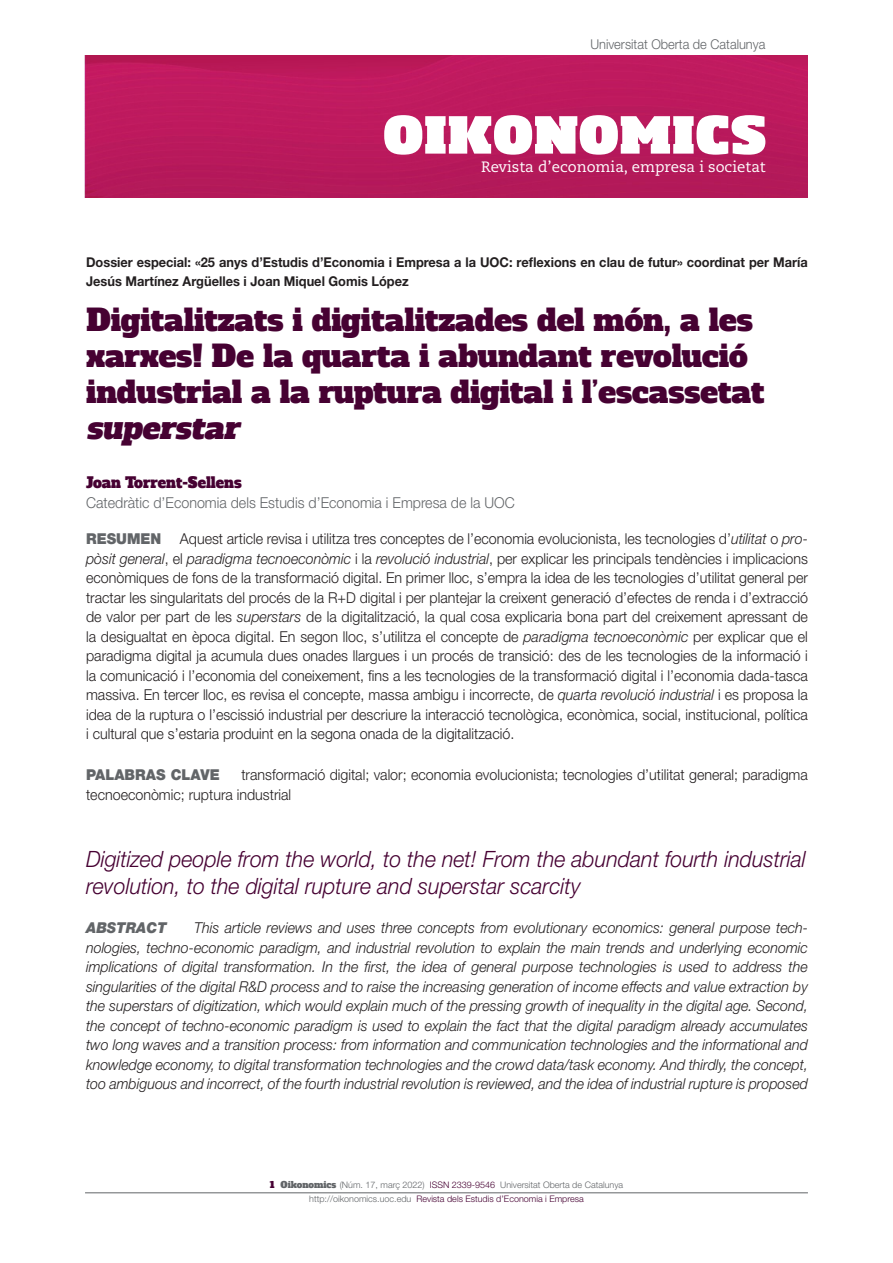
<style>
.page{position:relative;width:893px;height:1263px;background:#fff}
.page>*{position:absolute;margin:0;border:0;box-sizing:border-box;transform-origin:0 0}
._01_titulo{font:30px/36px "Alfa Slab One";color:#460132}
._02_titulo_segundo_i{font:italic 300 22.5px/27px "Helvetica Neue LT Std";color:#460132;scale:.95 1}
._02_resumen{font:300 15px/19.5px "Helvetica Neue LT Std";color:#231f20;text-align:justify;scale:.95 1}
._02_abstract_text{font:italic 300 15px/19.5px "Helvetica Neue LT Std";color:#231f20;text-align:justify;scale:.95 1}
._01_universidad{font:300 15px "Helvetica Neue LT Std";color:#626568;scale:.95 1}
.t1{font:15px "Caecilia LT Std";color:#fff}
._01_autor_1{font:15px "Alfa Slab One";color:#460132;scale:.95 1}
._02_resumen-2{font:900 15px "Helvetica Neue LT Std";color:#626568;scale:.95 1}
._02_abstract_text-2{font:italic 900 15px "Helvetica Neue LT Std";color:#626568;scale:.95 1}
._01_dossier{font:700 13.5px/19.5px "Helvetica Neue LT Std";color:#231f20;scale:.95 1}
.t2{font:300 13.5px "Helvetica Neue LT Std";color:#626568;scale:.95 1}
.t3{font:300 9px/13.6px "Helvetica Neue LT Std";color:#626568;text-align:center}
.s1{font-style:italic}
.s2{font-weight:900;color:#626568}
.s3{font-family:"Alfa Slab One";font-weight:400;color:#460132}
.s4{font-family:"Alfa Slab One";font-weight:400}
.s5{color:#460132}
</style>
<div class="page">
<img style="left:85px;top:56px;width:723px;height:142px">
<svg style="left:384px;top:115px;width:381px;height:40px"></svg>
<hr style="left:85px;top:1192px;width:723px;height:1px;background:#626568">
<p class="t2" style="left:590px;top:36px;width:186px">Universitat Oberta de Catalunya</p>
<p class="t1" style="left:481px;top:158px;width:286px">Revista d’economia, empresa i societat</p>
<p class="_01_dossier" style="left:86px;top:252px;width:761px">Dossier especial: «25 anys d’Estudis d’Economia i Empresa a la UOC: reflexions en clau de futur» coordinat per María<br>Jesús Martínez Argüelles i Joan Miquel Gomis López</p>
<p class="_01_titulo" style="left:86px;top:302px;width:680px">Digitalitzats i digitalitzades del món, a les xarxes! De la quarta i abundant revolució industrial a la ruptura digital i l’escassetat <span class="s1">superstar</span></p>
<p class="_01_autor_1" style="left:86px;top:473px;width:165px">Joan Torrent-Sellens</p>
<p class="_01_universidad" style="left:86px;top:493px;width:453px">Catedràtic d’Economia dels Estudis d’Economia i Empresa de la UOC</p>
<p class="_02_resumen" style="left:86px;top:529px;width:761px"><span class="s2">RESUMEN</span> Aquest article revisa i utilitza tres conceptes de l’economia evolucionista, les tecnologies d’<span class="s1">utilitat</span> o <span class="s1">pro&shy;pòsit general</span>, el <span class="s1">paradigma tecnoeconòmic</span> i la <span class="s1">revolució industrial</span>, per explicar les principals tendències i implicacions econòmiques de fons de la transformació digital. En primer lloc, s’empra la idea de les tecnologies d’utilitat general per tractar les singularitats del procés de la R+D digital i per plantejar la creixent generació d’efectes de renda i d’extracció de valor per part de les <span class="s1">superstars</span> de la digitalització, la qual cosa explicaria bona part del creixement apressant de la desigualtat en època digital. En segon lloc, s’utilitza el concepte de <span class="s1">paradigma tecnoeconòmic</span> per explicar que el paradigma digital ja acumula dues onades llargues i un procés de transició: des de les tecnologies de la informació i la comunicació i l’economia del coneixement, fins a les tecnologies de la transformació digital i l’economia dada-tasca massiva. En tercer lloc, es revisa el concepte, massa ambigu i incorrecte, de <span class="s1">quarta revolució industrial</span> i es proposa la idea de la ruptura o l’escissió industrial per descriure la interacció tecnològica, econòmica, social, institucional, política i cultural que s’estaria produint en la segona onada de la digitalització.</p>
<p class="_02_resumen-2" style="left:86px;top:766px;width:142px">PALABRAS CLAVE</p>
<p class="_02_resumen" style="left:86px;top:765px;width:761px;text-indent:155px">transformació digital; valor; economia evolucionista; tecnologies d’utilitat general; paradigma tecnoeconòmic; ruptura industrial</p>
<p class="_02_titulo_segundo_i" style="left:86px;top:845px;width:759px">Digitized people from the world, to the net! From the abundant fourth industrial revolution, to the digital rupture and superstar scarcity</p>
<p class="_02_abstract_text-2" style="left:86px;top:919px;width:86px">ABSTRACT</p>
<p class="_02_abstract_text" style="left:86px;top:918px;width:761px;text-indent:108px">This article reviews and uses three concepts from evolutionary economics: general purpose tech&shy;nologies, techno-economic paradigm, and industrial revolution to explain the main trends and underlying economic implications of digital transformation. In the first, the idea of general purpose technologies is used to address the singularities of the digital R&amp;D process and to raise the increasing generation of income effects and value extraction by the superstars of digitization, which would explain much of the pressing growth of inequality in the digital age. Second, the concept of techno-economic paradigm is used to explain the fact that the digital paradigm already accumulates two long waves and a transition process: from information and communication technologies and the informational and knowledge economy, to digital transformation technologies and the crowd data/task economy. And thirdly, the concept, too ambiguous and incorrect, of the fourth industrial revolution is reviewed, and the idea of industrial rupture is proposed</p>
<p class="t3" style="left:270px;top:1178px;width:355px"><span class="s3">1</span> <span class="s4">Oikonomics</span> (Núm. 17, març 2022) <span class="s5">ISSN 2339-9546</span> Universitat Oberta de Catalunya http://oikonomics.uoc.edu <span class="s5">Revista dels Estudis d’Economia i Empresa</span></p>
</div>
